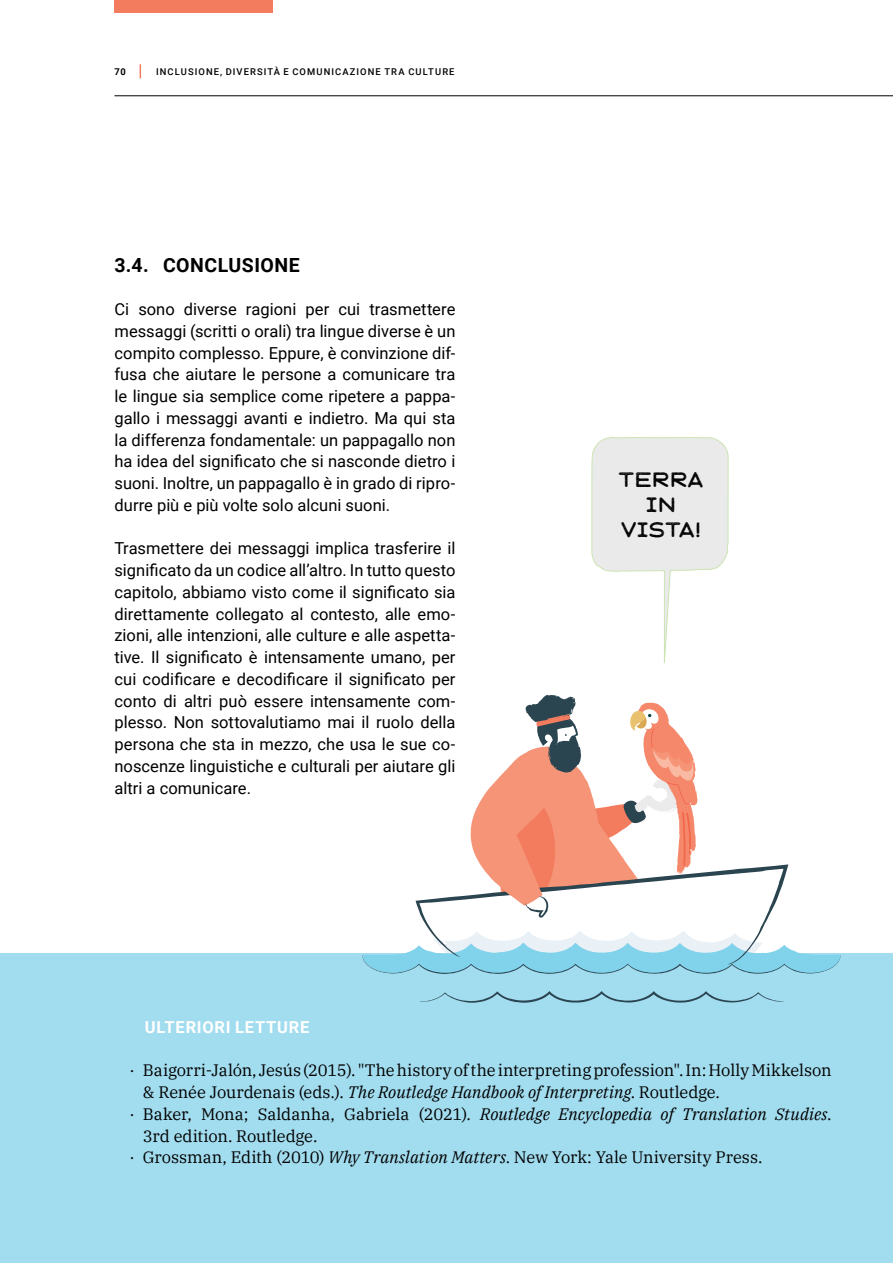
<style>
.page{position:relative;width:893px;height:1263px;background:#fff}
.page>*{position:absolute;margin:0;border:0;box-sizing:border-box;transform-origin:0 0}
.t1{font:21px/25.2px "Forestion Aged";color:#000;text-align:center}
.t2{font:700 19.5px "Roboto";letter-spacing:.025em;color:#000}
.t3{font:16.5px/21.8px "Roboto";color:#000;text-align:justify}
.t4{font:16.5px "IBM Plex Serif";letter-spacing:-.01em;color:#000}
.t5{font:italic 16.5px "IBM Plex Serif";color:#000}
.t6{font:700 16.5px "Roboto";letter-spacing:.045em;color:#fff}
.t7{font:500 9.3px "Roboto";letter-spacing:.115em;color:#000}
.t8{font:700 9.3px "Roboto";color:#000}
.s1{font-style:italic}
.s2{font-style:normal}
</style>
<div class="page">
<svg style="left:140px;top:64px;width:1px;height:14px"></svg>
<div style="left:114px;top:0;width:159px;height:13px;background:#f37c5f"></div>
<svg style="left:592px;top:437px;width:136px;height:227px"></svg>
<hr style="left:114px;top:96px;width:779px;height:1px;background:#000">
<div style="left:0;top:953px;width:893px;height:310px;background:#a2dcef"></div>
<svg style="left:419px;top:991px;width:365px;height:12px"></svg>
<svg style="left:362px;top:695px;width:478px;height:279px"></svg>
<p class="t8" style="left:114px;top:65px;width:13px">70</p>
<p class="t7" style="left:156px;top:65px;width:300px">INCLUSIONE, DIVERSITÀ E COMUNICAZIONE TRA CULTURE</p>
<p class="t2" style="left:114px;top:251px;width:187px">3.4. CONCLUSIONE</p>
<p class="t3" style="left:114px;top:298px;width:342px">Ci sono diverse ragioni per cui trasmettere messaggi (scritti o orali) tra lingue diverse è un compito complesso. Eppure, è convinzione dif&shy;fusa che aiutare le persone a comunicare tra le lingue sia semplice come ripetere a pappa&shy;gallo i messaggi avanti e indietro. Ma qui sta la differenza fondamentale: un pappagallo non ha idea del significato che si nasconde dietro i suoni. Inoltre, un pappagallo è in grado di ripro&shy;durre più e più volte solo alcuni suoni.</p>
<p class="t3" style="left:114px;top:537px;width:343px">Trasmettere dei messaggi implica trasferire il significato da un codice all’altro. In tutto questo capitolo, abbiamo visto come il significato sia direttamente collegato al contesto, alle emo&shy;zioni, alle intenzioni, alle culture e alle aspetta&shy;tive. Il significato è intensamente umano, per cui codificare e decodificare il significato per conto di altri può essere intensamente com&shy;plesso. Non sottovalutiamo mai il ruolo della persona che sta in mezzo, che usa le sue co&shy;noscenze linguistiche e culturali per aiutare gli altri a comunicare.</p>
<p class="t1" style="left:619px;top:465px;width:86px">TERRA<br>IN<br>VISTA!</p>
<p class="t6" style="left:145px;top:1015px;width:166px">ULTERIORI LETTURE</p>
<p class="t4" style="left:129px;top:1058px;width:704px">· Baigorri-Jalón, Jesús (2015). "The history of the interpreting profession". In: Holly Mikkelson</p>
<p class="t4" style="left:143px;top:1079px;width:579px">&amp; Renée Jourdenais (eds.). <span class="s1">The Routledge Handbook of Interpreting</span>. Routledge.</p>
<p class="t5" style="left:129px;top:1101px;width:704px"><span class="s2">· Baker, Mona; Saldanha, Gabriela (2021).</span> Routledge Encyclopedia of Translation Studies<span class="s2">.</span></p>
<p class="t4" style="left:143px;top:1123px;width:176px">3rd edition. Routledge.</p>
<p class="t4" style="left:129px;top:1145px;width:634px">· Grossman, Edith (2010) <span class="s1">Why Translation Matters</span>. New York: Yale University Press.</p>
</div>
